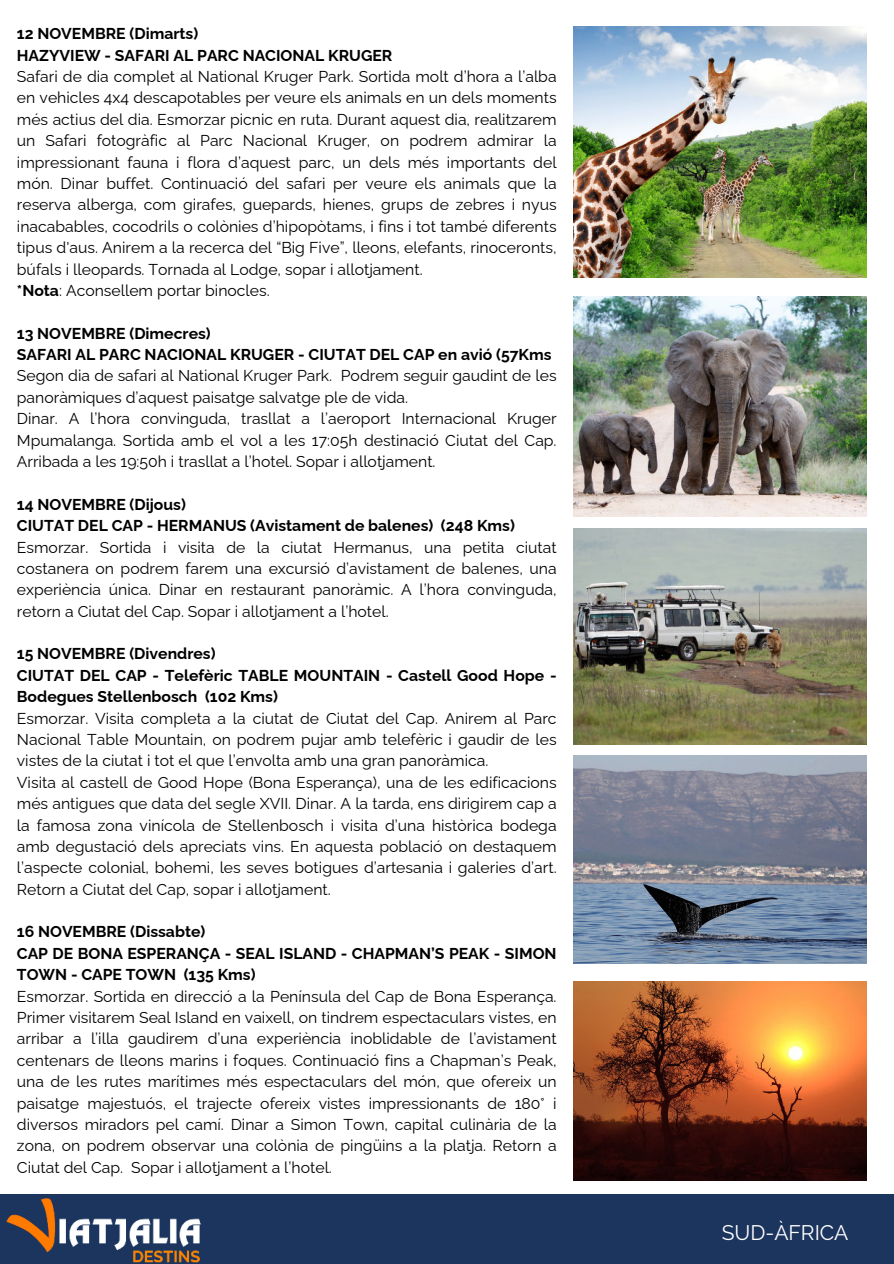
<style>
.page{position:relative;width:894px;height:1264px;background:#fff}
.page>*{position:absolute;margin:0;border:0;box-sizing:border-box;transform-origin:0 0}
.t1{font:21px "Raleway";color:#fff}
.t2{font:15.75px/21.3px "Raleway";color:#000}
.t3{font:700 15.75px/21.3px "Raleway";color:#000}
.s1{font-weight:700}
</style>
<div class="page">
<div style="left:0;top:1193px;width:893px;height:70px;background:#1c355e"></div>
<img style="left:0;top:1193px;width:222px;height:70px">
<img style="left:573px;top:528px;width:293px;height:216px">
<img style="left:573px;top:755px;width:293px;height:208px">
<img style="left:573px;top:981px;width:293px;height:199px">
<img style="left:573px;top:296px;width:293px;height:220px">
<img style="left:573px;top:26px;width:293px;height:251px">
<p class="t3" style="left:17px;top:21px;width:377px">12 NOVEMBRE (Dimarts)<br>HAZYVIEW - SAFARI AL PARC NACIONAL KRUGER</p>
<p class="t2" style="left:17px;top:64px;width:541px">Safari de dia complet al National Kruger Park. Sortida molt d’hora a l’alba en vehicles 4x4 descapotables per veure els animals en un dels moments més actius del dia. Esmorzar picnic en ruta. Durant aquest dia, realitzarem un Safari fotogràfic al Parc Nacional Kruger, on podrem admirar la impressionant fauna i flora d’aquest parc, un dels més importants del món. Dinar buffet. Continuació del safari per veure els animals que la reserva alberga, com girafes, guepards, hienes, grups de zebres i nyus inacabables, cocodrils o colònies d’hipopòtams, i fins i tot també diferents tipus d'aus. Anirem a la recerca del “Big Five”, lleons, elefants, rinoceronts, búfals i lleopards. Tornada al Lodge, sopar i allotjament.<br><span class="s1">*Nota</span>: Aconsellem portar binocles.</p>
<p class="t3" style="left:17px;top:321px;width:536px">13 NOVEMBRE (Dimecres)<br>SAFARI AL PARC NACIONAL KRUGER - CIUTAT DEL CAP en avió (57Kms</p>
<p class="t2" style="left:17px;top:363px;width:541px">Segon dia de safari al National Kruger Park. Podrem seguir gaudint de les panoràmiques d’aquest paisatge salvatge ple de vida.<br>Dinar. A l’hora convinguda, trasllat a l’aeroport Internacional Kruger Mpumalanga. Sortida amb el vol a les 17:05h destinació Ciutat del Cap.<br>Arribada a les 19:50h i trasllat a l’hotel. Sopar i allotjament.</p>
<p class="t3" style="left:17px;top:492px;width:499px">14 NOVEMBRE (Dijous)<br>CIUTAT DEL CAP - HERMANUS (Avistament de balenes) (248 Kms)</p>
<p class="t2" style="left:17px;top:534px;width:541px;text-align:justify">Esmorzar. Sortida i visita de la ciutat Hermanus, una petita ciutat costanera on podrem farem una excursió d’avistament de balenes, una experiència única. Dinar en restaurant panoràmic. A l’hora convinguda, retorn a Ciutat del Cap. Sopar i allotjament a l’hotel.</p>
<p class="t3" style="left:17px;top:641px;width:541px">15 NOVEMBRE (Divendres)<br>CIUTAT DEL CAP - Telefèric TABLE MOUNTAIN - Castell Good Hope -<br>Bodegues Stellenbosch (102 Kms)</p>
<p class="t2" style="left:17px;top:705px;width:541px">Esmorzar. Visita completa a la ciutat de Ciutat del Cap. Anirem al Parc Nacional Table Mountain, on podrem pujar amb telefèric i gaudir de les vistes de la ciutat i tot el que l’envolta amb una gran panoràmica.<br>Visita al castell de Good Hope (Bona Esperança), una de les edificacions més antigues que data del segle XVII. Dinar. A la tarda, ens dirigirem cap a la famosa zona vinícola de Stellenbosch i visita d’una històrica bodega amb degustació dels apreciats vins. En aquesta població on destaquem l’aspecte colonial, bohemi, les seves botigues d’artesania i galeries d’art.<br>Retorn a Ciutat del Cap, sopar i allotjament.</p>
<p class="t3" style="left:17px;top:919px;width:541px">16 NOVEMBRE (Dissabte)<br>CAP DE BONA ESPERANÇA - SEAL ISLAND - CHAPMAN’S PEAK - SIMON<br>TOWN - CAPE TOWN (135 Kms)</p>
<p class="t2" style="left:17px;top:983px;width:541px;text-align:justify">Esmorzar. Sortida en direcció a la Península del Cap de Bona Esperança.<br>Primer visitarem Seal Island en vaixell, on tindrem espectaculars vistes, en arribar a l’illa gaudirem d’una experiència inoblidable de l’avistament centenars de lleons marins i foques. Continuació fins a Chapman’s Peak, una de les rutes marítimes més espectaculars del món, que ofereix un paisatge majestuós, el trajecte ofereix vistes impressionants de 180° i diversos miradors pel camí. Dinar a Simon Town, capital culinària de la zona, on podrem observar una colònia de pingüins a la platja. Retorn a Ciutat del Cap. Sopar i allotjament a l’hotel.</p>
<h1 class="t1" style="left:721px;top:1220px;width:128px">SUD-ÀFRICA</h1>
</div>
